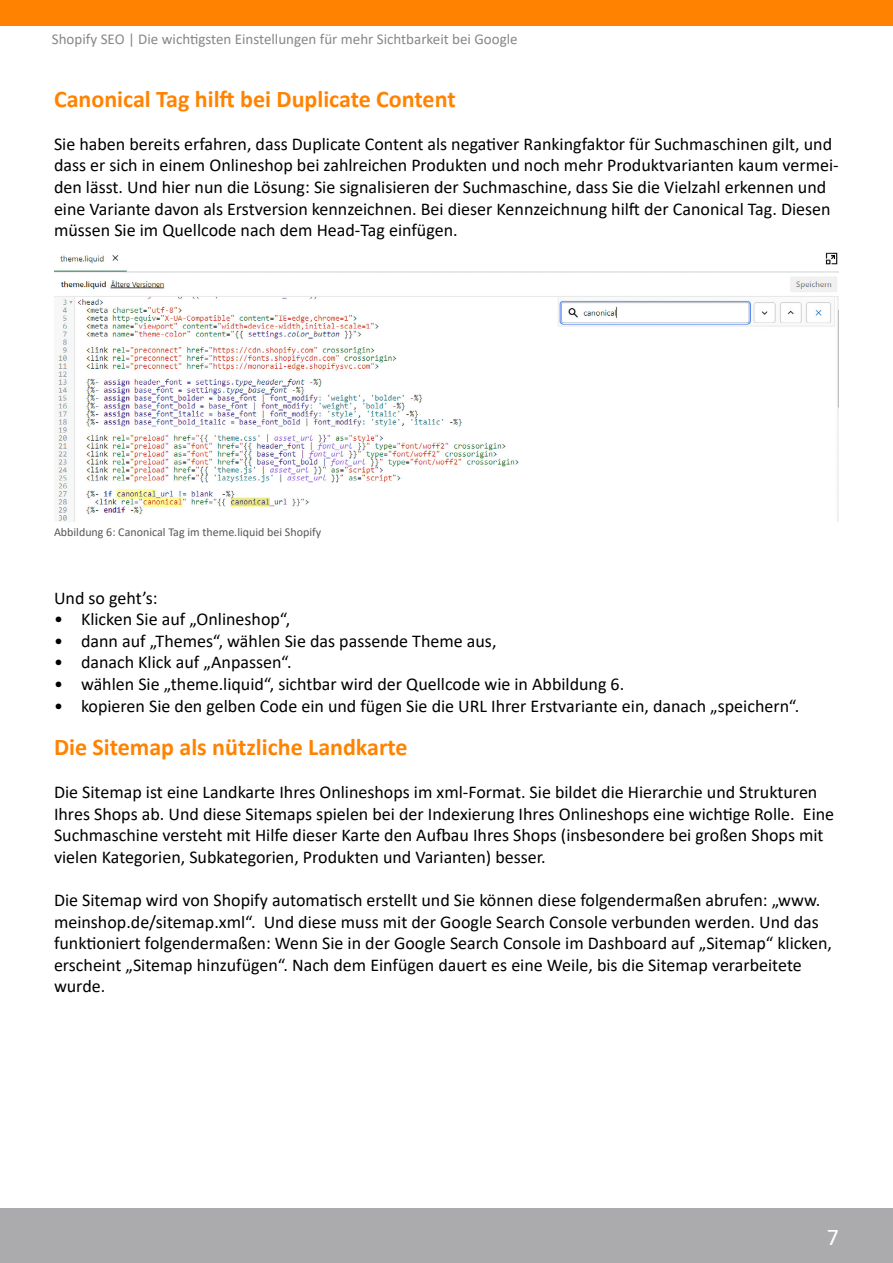
<style>
.page{position:relative;width:893px;height:1263px;background:#fff}
.page>*{position:absolute;margin:0;border:0;box-sizing:border-box;transform-origin:0 0}
.t1{font:700 24px "Calibri";color:#ff8300}
.t2{font:24px "Calibri";color:#fff}
.t3{font:18px/21.6px "Calibri";color:#000}
.t4{font:15px "Calibri";color:#878786}
.t5{font:12px "Calibri";color:#575756}
</style>
<div class="page">
<div style="left:0;top:0;width:893px;height:26px;background:#ff8300"></div>
<div style="left:0;top:1209px;width:893px;height:54px;background:#ababad"></div>
<img style="left:54px;top:252px;width:785px;height:270px">
<p class="t4" style="left:52px;top:29px;width:467px">Shopify SEO | Die wichtigsten Einstellungen für mehr Sichtbarkeit bei Google</p>
<h1 class="t1" style="left:54px;top:82px;width:403px">Canonical Tag hilft bei Duplicate Content</h1>
<p class="t3" style="left:54px;top:133px;width:786px">Sie haben bereits erfahren, dass Duplicate Content als negativer Rankingfaktor für Suchmaschinen gilt, und dass er sich in einem Onlineshop bei zahlreichen Produkten und noch mehr Produktvarianten kaum vermei&shy;den lässt. Und hier nun die Lösung: Sie signalisieren der Suchmaschine, dass Sie die Vielzahl erkennen und eine Variante davon als Erstversion kennzeichnen. Bei dieser Kennzeichnung hilft der Canonical Tag. Diesen müssen Sie im Quellcode nach dem Head-Tag einfügen.</p>
<p class="t5" style="left:54px;top:524px;width:269px">Abbildung 6: Canonical Tag im theme.liquid bei Shopify</p>
<p class="t3" style="left:54px;top:586px;width:105px">Und so geht’s:</p>
<p class="t3" style="left:54px;top:608px;width:238px">• Klicken Sie auf „Onlineshop“,</p>
<p class="t3" style="left:54px;top:630px;width:444px">• dann auf „Themes“, wählen Sie das passende Theme aus,</p>
<p class="t3" style="left:54px;top:651px;width:239px">• danach Klick auf „Anpassen“.</p>
<p class="t3" style="left:54px;top:673px;width:572px">• wählen Sie „theme.liquid“, sichtbar wird der Quellcode wie in Abbildung 6.</p>
<p class="t3" style="left:54px;top:694px;width:747px">• kopieren Sie den gelben Code ein und fügen Sie die URL Ihrer Erstvariante ein, danach „speichern“.</p>
<h1 class="t1" style="left:54px;top:730px;width:355px">Die Sitemap als nützliche Landkarte</h1>
<p class="t3" style="left:54px;top:781px;width:782px">Die Sitemap ist eine Landkarte Ihres Onlineshops im xml-Format. Sie bildet die Hierarchie und Strukturen Ihres Shops ab. Und diese Sitemaps spielen bei der Indexierung Ihres Onlineshops eine wichtige Rolle. Eine Suchmaschine versteht mit Hilfe dieser Karte den Aufbau Ihres Shops (insbesondere bei großen Shops mit vielen Kategorien, Subkategorien, Produkten und Varianten) besser.</p>
<p class="t3" style="left:54px;top:889px;width:779px">Die Sitemap wird von Shopify automatisch erstellt und Sie können diese folgendermaßen abrufen: „www. meinshop.de/sitemap.xml“. Und diese muss mit der Google Search Console verbunden werden. Und das funktioniert folgendermaßen: Wenn Sie in der Google Search Console im Dashboard auf „Sitemap“ klicken, erscheint „Sitemap hinzufügen“. Nach dem Einfügen dauert es eine Weile, bis die Sitemap verarbeitete wurde.</p>
<h1 class="t2" style="left:827px;top:1220px;width:14px">7</h1>
</div>
